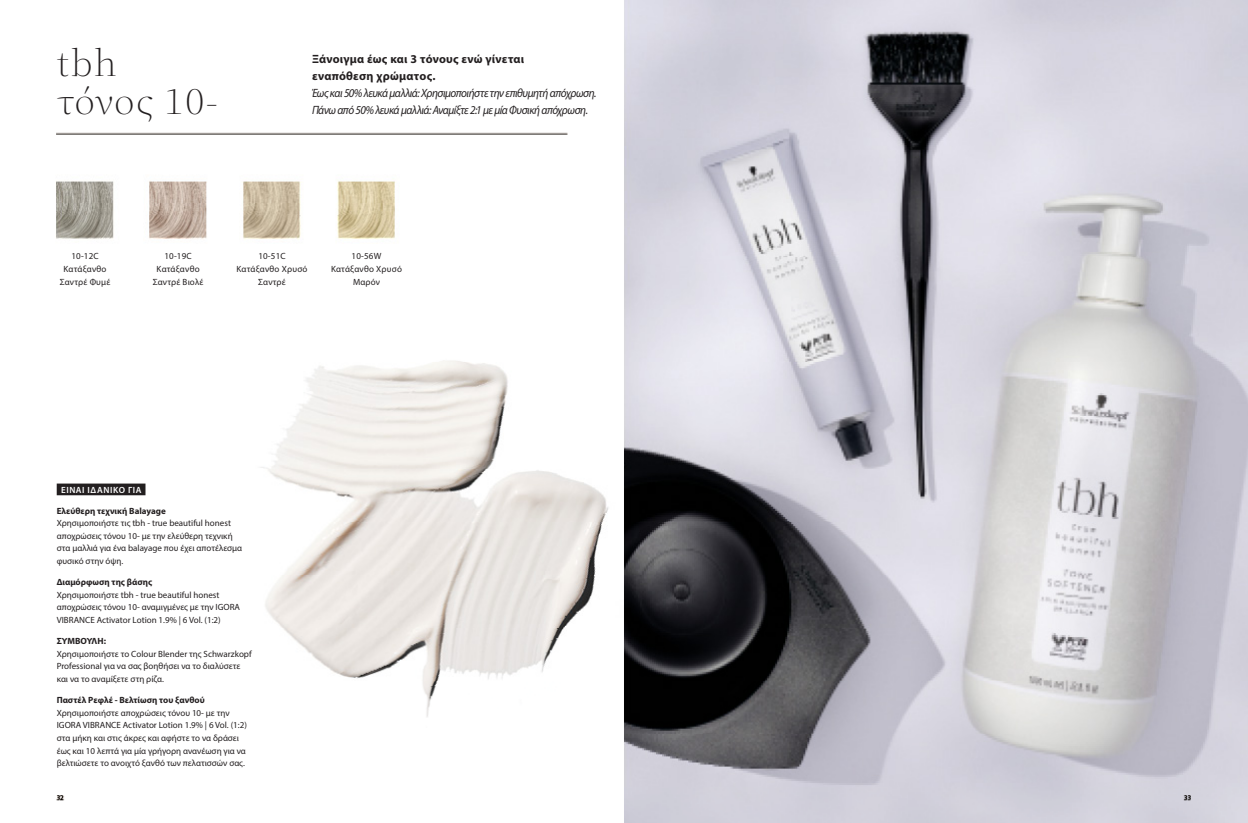
<style>
.page{position:relative;width:1248px;height:823px;background:#fff}
.page>*{position:absolute;margin:0;border:0;box-sizing:border-box;transform-origin:0 0}
.t1{font:300 37.8px/37px "Source Serif 4 Display";letter-spacing:.025em;color:#231f20;scale:1.11 1}
.t2{font:italic 12px/16.8px "Myriad Pro";letter-spacing:-.04em;color:#231f20;scale:.93 1}
.t3{font:700 12px/16.8px "Myriad Pro";letter-spacing:.02em;color:#231f20}
.t4{font:9px/12.6px "Myriad Pro";color:#231f20}
.t5{font:9px/12.6px "Myriad Pro";letter-spacing:.02em;color:#231f20;text-align:center}
.t6{font:700 9px "Myriad Pro";color:#231f20}
.t7{font:600 9px "Myriad Pro";letter-spacing:.07em;color:#fff}
</style>
<div class="page">
<img style="left:56px;top:0;width:1191px;height:822px">
<div style="left:57px;top:483px;width:88px;height:12px;background:#231f20"></div>
<h1 class="t1" style="left:57px;top:46px;width:147px">tbh τόνος 10-</h1>
<h2 class="t3" style="left:312px;top:50px;width:214px">Ξάνοιγμα έως και 3 τόνους ενώ γίνεται εναπόθεση χρώματος.</h2>
<h2 class="t2" style="left:312px;top:84px;width:307px">Έως και 50% λευκά μαλλιά: Χρησιμοποιήστε την επιθυμητή απόχρωση.<br>Πάνω από 50% λευκά μαλλιά: Αναμίξτε 2:1 με μία Φυσική απόχρωση.</h2>
<p class="t5" style="left:60px;top:250px;width:52px">10-12C<br>Κατάξανθο<br>Σαντρέ Φυμέ</p>
<p class="t5" style="left:153px;top:250px;width:52px">10-19C<br>Κατάξανθο<br>Σαντρέ Βιολέ</p>
<p class="t5" style="left:236px;top:250px;width:72px">10-51C<br>Κατάξανθο Χρυσό<br>Σαντρέ</p>
<p class="t5" style="left:331px;top:250px;width:72px">10-56W<br>Κατάξανθο Χρυσό<br>Μαρόν</p>
<p class="t7" style="left:61px;top:483px;width:82px">ΕΊΝΑΙ ΙΔΑΝΙΚΌ ΓΙΑ</p>
<p class="t6" style="left:57px;top:504px;width:111px">Ελεύθερη τεχνική Balayage</p>
<p class="t4" style="left:57px;top:516px;width:187px">Χρησιμοποιήστε τις tbh - true beautiful honest αποχρώσεις τόνου 10- με την ελεύθερη τεχνική στα μαλλιά για ένα balayage που έχει αποτέλεσμα φυσικό στην όψη.</p>
<p class="t6" style="left:57px;top:576px;width:97px">Διαμόρφωση της βάσης</p>
<p class="t4" style="left:57px;top:588px;width:185px">Χρησιμοποιήστε tbh - true beautiful honest αποχρώσεις τόνου 10- αναμιγμένες με την IGORA<br>VIBRANCE Activator Lotion 1.9% | 6 Vol. (1:2)</p>
<p class="t6" style="left:57px;top:635px;width:51px">ΣΥΜΒΟΥΛΗ:</p>
<p class="t4" style="left:57px;top:647px;width:196px">Χρησιμοποιήστε το Colour Blender της Schwarzkopf<br>Professional για να σας βοηθήσει να το διαλύσετε και να το αναμίξετε στη ρίζα.</p>
<p class="t6" style="left:57px;top:693px;width:150px">Παστέλ Ρεφλέ - Βελτίωση του ξανθού</p>
<p class="t4" style="left:57px;top:705px;width:192px">Χρησιμοποιήστε αποχρώσεις τόνου 10- με την IGORA VIBRANCE Activator Lotion 1.9% | 6 Vol. (1:2) στα μήκη και στις άκρες και αφήστε το να δράσει έως και 10 λεπτά για μία γρήγορη ανανέωση για να βελτιώσετε το ανοιχτό ξανθό των πελατισσών σας.</p>
</div>
